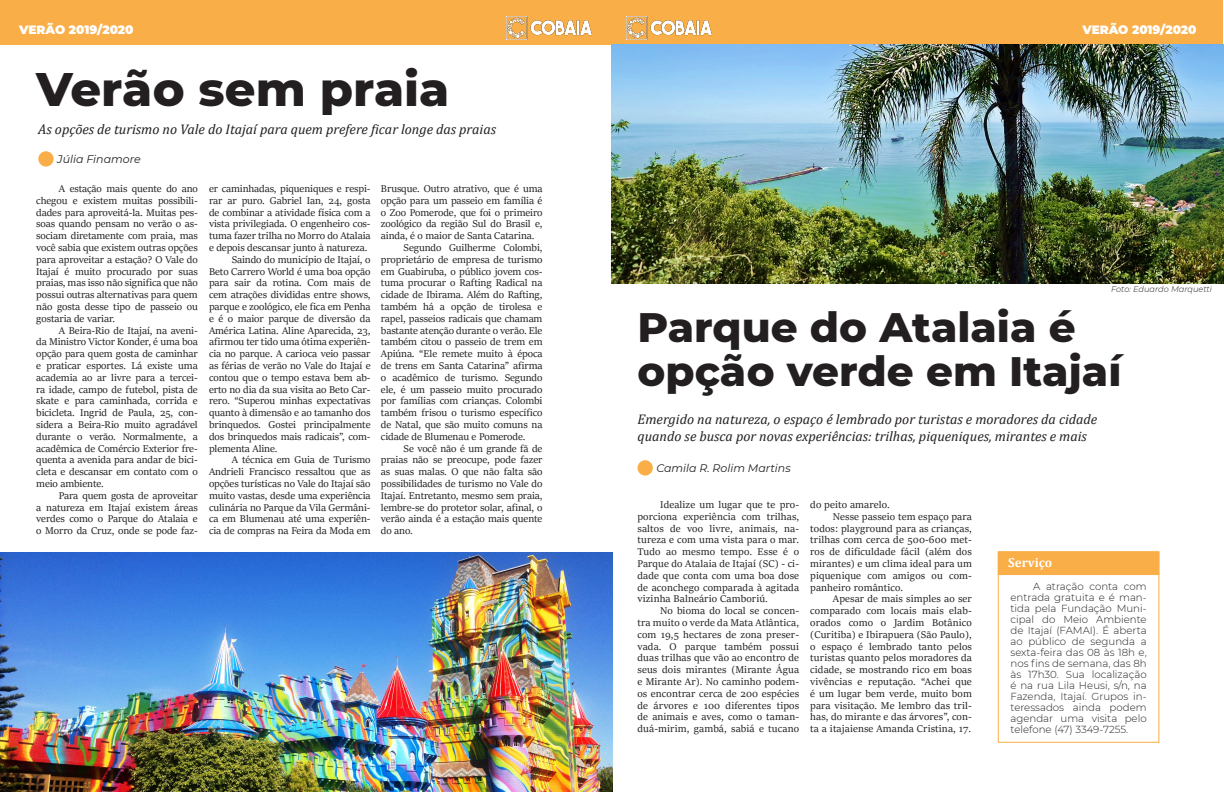
<style>
.page{position:relative;width:1224px;height:792px;background:#fff}
.page>*{position:absolute;margin:0;border:0;box-sizing:border-box;transform-origin:0 0}
.t1{font:800 48px "Montserrat";color:#231f20}
.t2{font:800 42px/44px "Montserrat";color:#231f20}
.t3{font:italic 14px/16.8px "Cambria";color:#231f20}
.t4{font:700 13px "Cambria";color:#fff}
.t5{font:900 12px "Montserrat";color:#fff}
.t6{font:italic 11px "Montserrat";color:#231f20}
.t7{font:10.8px/11.8px "Sitka Heading";letter-spacing:-.01em;color:#231f20;text-align:justify}
.t8{font:10.8px "Sitka Heading";letter-spacing:.01em;color:#231f20}
.Texto{font:300 10.2px/11px "Montserrat";color:#231f20;text-align:justify}
.Texto-2{font:italic 300 8.2px "Montserrat";color:#231f20}
</style>
<div class="page">
<div style="left:612px;top:0;width:611px;height:44px;background:#faae48"></div>
<img style="left:627px;top:17px;width:85px;height:22px">
<div style="left:0;top:0;width:612px;height:44px;background:#faae48"></div>
<img style="left:507px;top:17px;width:85px;height:22px">
<div style="left:998px;top:551px;width:161px;height:192px;border:1px solid #faae48"></div>
<div style="left:998px;top:551px;width:161px;height:24px;background:#faae48;border:1px solid #faae48"></div>
<img style="left:612px;top:44px;width:612px;height:240px">
<div style="left:638px;top:460px;width:15px;height:16px;background:#faae48;border-radius:50%"></div>
<img style="left:0;top:553px;width:612px;height:239px">
<div style="left:38px;top:151px;width:16px;height:16px;background:#faae48;border-radius:50%"></div>
<p class="t5" style="left:19px;top:20px;width:116px">VERÃO 2019/2020</p>
<p class="t5" style="left:1082px;top:21px;width:116px">VERÃO 2019/2020</p>
<p class="t1" style="left:36px;top:54px;width:415px">Verão sem praia</p>
<p class="t3" style="left:38px;top:120px;width:459px">As opções de turismo no Vale do Itajaí para quem prefere ficar longe das praias</p>
<p class="t6" style="left:57px;top:152px;width:85px">Júlia Finamore</p>
<p class="t7" style="left:36px;top:182px;width:163px;text-indent:23px">A estação mais quente do ano chegou e existem muitas possibili&shy;dades para aproveitá-la. Muitas pes&shy;soas quando pensam no verão o as&shy;sociam diretamente com praia, mas você sabia que existem outras opções para aproveitar a estação? O Vale do Itajaí é muito procurado por suas praias, mas isso não significa que não possui outras alternativas para quem não gosta desse tipo de passeio ou gostaria de variar.</p>
<p class="t7" style="left:36px;top:324px;width:163px;text-indent:23px">A Beira-Rio de Itajaí, na aveni&shy;da Ministro Victor Konder, é uma boa opção para quem gosta de caminhar e praticar esportes. Lá existe uma academia ao ar livre para a tercei&shy;ra idade, campo de futebol, pista de skate e para caminhada, corrida e bicicleta. Ingrid de Paula, 25, con&shy;sidera a Beira-Rio muito agradável durante o verão. Normalmente, a acadêmica de Comércio Exterior fre&shy;quenta a avenida para andar de bici&shy;cleta e descansar em contato com o meio ambiente.</p>
<p class="t7" style="left:36px;top:489px;width:163px;text-indent:23px">Para quem gosta de aproveitar a natureza em Itajaí existem áreas verdes como o Parque do Atalaia e o Morro da Cruz, onde se pode faz-</p>
<p class="t7" style="left:209px;top:182px;width:163px">er caminhadas, piqueniques e respi&shy;rar ar puro. Gabriel Ian, 24, gosta de combinar a atividade física com a vista privilegiada. O engenheiro cos&shy;tuma fazer trilha no Morro do Atalaia e depois descansar junto à natureza.</p>
<p class="t7" style="left:209px;top:253px;width:163px;text-indent:23px">Saindo do município de Itajaí, o Beto Carrero World é uma boa opção para sair da rotina. Com mais de cem atrações divididas entre shows, parque e zoológico, ele fica em Penha e é o maior parque de diversão da América Latina. Aline Aparecida, 23, afirmou ter tido uma ótima experiên&shy;cia no parque. A carioca veio passar as férias de verão no Vale do Itajaí e contou que o tempo estava bem ab&shy;erto no dia da sua visita ao Beto Car&shy;rero. “Superou minhas expectativas quanto à dimensão e ao tamanho dos brinquedos. Gostei principalmente dos brinquedos mais radicais”, com&shy;plementa Aline.</p>
<p class="t7" style="left:209px;top:454px;width:163px;text-indent:23px">A técnica em Guia de Turismo Andrieli Francisco ressaltou que as opções turísticas no Vale do Itajaí são muito vastas, desde uma experiência culinária no Parque da Vila Germâni&shy;ca em Blumenau até uma experiên&shy;cia de compras na Feira da Moda em</p>
<p class="t7" style="left:381px;top:182px;width:163px">Brusque. Outro atrativo, que é uma opção para um passeio em família é o Zoo Pomerode, que foi o primeiro zoológico da região Sul do Brasil e, ainda, é o maior de Santa Catarina.</p>
<p class="t7" style="left:381px;top:241px;width:163px;text-indent:23px">Segundo Guilherme Colombi, proprietário de empresa de turismo em Guabiruba, o público jovem cos&shy;tuma procurar o Rafting Radical na cidade de Ibirama. Além do Rafting, também há a opção de tirolesa e rapel, passeios radicais que chamam bastante atenção durante o verão. Ele também citou o passeio de trem em Apiúna. “Ele remete muito à época de trens em Santa Catarina” afirma o acadêmico de turismo. Segundo ele, é um passeio muito procurado por famílias com crianças. Colombi também frisou o turismo específico de Natal, que são muito comuns na cidade de Blumenau e Pomerode.</p>
<p class="t7" style="left:381px;top:442px;width:163px;text-indent:23px">Se você não é um grande fã de praias não se preocupe, pode fazer as suas malas. O que não falta são possibilidades de turismo no Vale do Itajaí. Entretanto, mesmo sem praia, lembre-se do protetor solar, afinal, o verão ainda é a estação mais quente do ano.</p>
<p class="Texto-2" style="left:1111px;top:284px;width:102px">Foto: Eduardo Marquetti</p>
<p class="t2" style="left:638px;top:303px;width:486px">Parque do Atalaia é opção verde em Itajaí</p>
<p class="t3" style="left:638px;top:410px;width:461px">Emergido na natureza, o espaço é lembrado por turistas e moradores da cidade quando se busca por novas experiências: trilhas, piqueniques, mirantes e mais</p>
<p class="t6" style="left:656px;top:461px;width:136px">Camila R. Rolim Martins</p>
<p class="t7" style="left:638px;top:498px;width:163px;text-indent:23px">Idealize um lugar que te pro&shy;porciona experiência com trilhas, saltos de voo livre, animais, na&shy;tureza e com uma vista para o mar.<br>Tudo ao mesmo tempo. Esse é o Parque do Atalaia de Itajaí (SC) - ci&shy;dade que conta com uma boa dose de aconchego comparada à agitada vizinha Balneário Camboriú.</p>
<p class="t7" style="left:638px;top:604px;width:163px;text-indent:23px">No bioma do local se concen&shy;tra muito o verde da Mata Atlântica, com 19,5 hectares de zona preser&shy;vada. O parque também possui duas trilhas que vão ao encontro de seus dois mirantes (Mirante Água e Mirante Ar). No caminho podem&shy;os encontrar cerca de 200 espécies de árvores e 100 diferentes tipos de animais e aves, como o taman&shy;duá-mirim, gambá, sabiá e tucano</p>
<p class="t8" style="left:810px;top:497px;width:81px">do peito amarelo.</p>
<p class="t7" style="left:810px;top:510px;width:163px;text-indent:23px">Nesse passeio tem espaço para todos: playground para as crianças, trilhas com cerca de 500-600 met&shy;ros de dificuldade fácil (além dos mirantes) e um clima ideal para um piquenique com amigos ou com&shy;panheiro romântico.</p>
<p class="t7" style="left:810px;top:592px;width:163px;text-indent:23px">Apesar de mais simples ao ser comparado com locais mais elab&shy;orados como o Jardim Botânico (Curitiba) e Ibirapuera (São Paulo), o espaço é lembrado tanto pelos turistas quanto pelos moradores da cidade, se mostrando rico em boas vivências e reputação. “Achei que é um lugar bem verde, muito bom para visitação. Me lembro das tril&shy;has, do mirante e das árvores”, con&shy;ta a itajaiense Amanda Cristina, 17.</p>
<p class="t4" style="left:1008px;top:553px;width:46px">Serviço</p>
<p class="Texto" style="left:1010px;top:581px;width:138px;text-indent:23px">A atração conta com entrada gratuita e é man&shy;tida pela Fundação Muni&shy;cipal do Meio Ambiente de Itajaí (FAMAI). É aberta ao público de segunda a sexta-feira das 08 às 18h e, nos fins de semana, das 8h às 17h30. Sua localização é na rua Lila Heusi, s/n, na Fazenda, Itajaí. Grupos in&shy;teressados ainda podem agendar uma visita pelo telefone (47) 3349-7255.</p>
</div>
